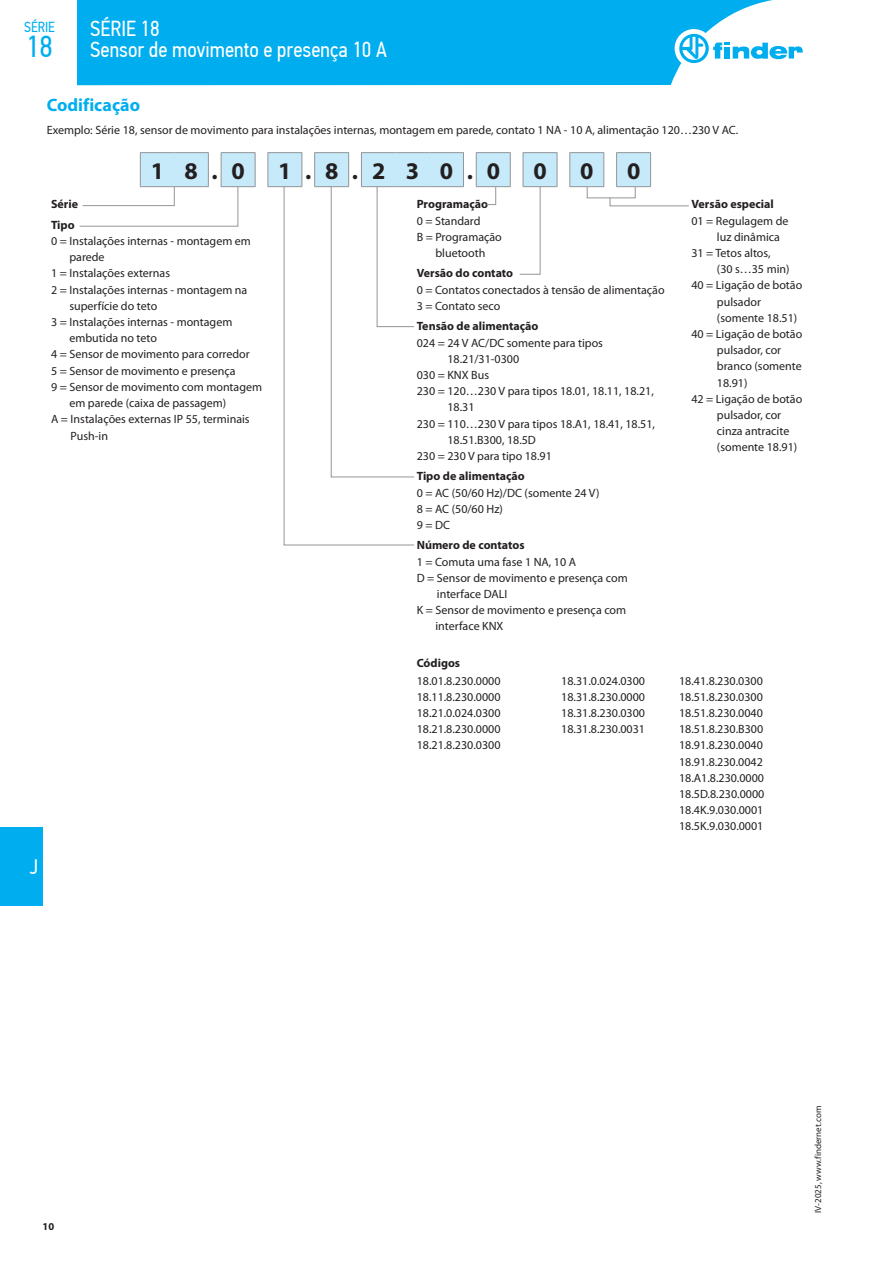
<style>
.page{position:relative;width:893px;height:1263px;background:#fff}
.page>*{position:absolute;margin:0;border:0;box-sizing:border-box;transform-origin:0 0}
.t1{font:30.3px "PF Din Text Cond Pro";color:#00aeef}
.t2{font:700 24px "Myriad Pro";color:#231f20}
.t3{font:21.75px/21px "PF Din Text Cond Pro";color:#fff}
.t4{font:21px "PF Din Text Cond Pro";color:#fff}
.t5{font:700 18px "Myriad Pro";color:#00aeef}
.t6{font:14.55px "PF Din Text Cond Pro";color:#00aeef}
.t7{font:12px/16.2px "Myriad Pro";color:#231f20;text-align:justify}
.t8{font:700 12px/20.4px "Myriad Pro";color:#231f20}
.t9{font:700 10.5px "Myriad Pro";color:#231f20}
.t10{font:9px "Myriad Pro";color:#231f20}
</style>
<div class="page">
<div style="left:0;top:827px;width:43px;height:79px;background:#00aeef"></div>
<div style="left:77px;top:0;width:696px;height:85px;background:#00aeef"></div>
<div style="left:675px;top:29px;width:38px;height:39px;background:#fff;border-radius:50%"></div>
<svg style="left:679px;top:34px;width:124px;height:29px"></svg>
<hr style="left:476px;top:152px;width:35px;height:1px;background:#939598">
<hr style="left:523px;top:152px;width:34px;height:1px;background:#939598">
<hr style="left:569px;top:152px;width:35px;height:1px;background:#939598">
<hr style="left:616px;top:152px;width:35px;height:1px;background:#939598">
<hr style="left:221px;top:152px;width:34px;height:1px;background:#939598">
<hr style="left:267px;top:152px;width:35px;height:1px;background:#939598">
<hr style="left:314px;top:152px;width:35px;height:1px;background:#939598">
<hr style="left:361px;top:152px;width:34px;height:1px;background:#939598">
<hr style="left:395px;top:152px;width:34px;height:1px;background:#939598">
<hr style="left:429px;top:152px;width:35px;height:1px;background:#939598">
<hr style="left:140px;top:152px;width:34px;height:1px;background:#939598">
<hr style="left:174px;top:152px;width:35px;height:1px;background:#939598">
<svg style="left:283px;top:478px;width:131px;height:68px"></svg>
<svg style="left:79px;top:153px;width:610px;height:325px"></svg>
<div style="left:587px;top:187px;width:49px;height:11px;border:1px solid #939598"></div>
<p class="t6" style="left:24px;top:19px;width:32px">SÉRIE</p>
<h1 class="t1" style="left:26px;top:28px;width:28px">18</h1>
<h3 class="t3" style="left:90px;top:18px;width:298px">SÉRIE 18<br>Sensor de movimento e presença 10 A</h3>
<h3 class="t5" style="left:47px;top:93px;width:95px">Codificação</h3>
<p class="t7" style="left:47px;top:122px;width:693px">Exemplo: Série 18, sensor de movimento para instalações internas, montagem em parede, contato 1 NA - 10 A, alimentação 120…230 V AC.</p>
<h2 class="t2" style="left:151px;top:155px;width:95px">1 8.0</h2>
<h2 class="t2" style="left:278px;top:155px;width:223px">1.8.2 3 0.0</h2>
<h2 class="t2" style="left:533px;top:155px;width:15px">0</h2>
<h2 class="t2" style="left:580px;top:155px;width:15px">0</h2>
<h2 class="t2" style="left:627px;top:155px;width:15px">0</h2>
<p class="t8" style="left:51px;top:194px;width:29px">Série<br>Tipo</p>
<p class="t7" style="left:51px;top:233px;width:201px">0 = Instalações internas - montagem em</p>
<p class="t7" style="left:69px;top:249px;width:37px">parede</p>
<p class="t7" style="left:51px;top:265px;width:121px">1 = Instalações externas</p>
<p class="t7" style="left:51px;top:281px;width:198px">2 = Instalações internas - montagem na</p>
<p class="t7" style="left:69px;top:298px;width:89px">superfície do teto</p>
<p class="t7" style="left:51px;top:314px;width:183px">3 = Instalações internas - montagem</p>
<p class="t7" style="left:69px;top:330px;width:89px">embutida no teto</p>
<p class="t7" style="left:51px;top:346px;width:200px">4 = Sensor de movimento para corredor</p>
<p class="t7" style="left:51px;top:362px;width:186px">5 = Sensor de movimento e presença</p>
<p class="t7" style="left:51px;top:379px;width:213px">9 = Sensor de movimento com montagem</p>
<p class="t7" style="left:69px;top:395px;width:158px">em parede (caixa de passagem)</p>
<p class="t7" style="left:51px;top:411px;width:200px">A = Instalações externas IP 55, terminais</p>
<p class="t7" style="left:71px;top:427px;width:39px">Push-in</p>
<p class="t8" style="left:691px;top:194px;width:84px">Versão especial</p>
<p class="t7" style="left:691px;top:212px;width:99px">01 = Regulagem de</p>
<p class="t7" style="left:717px;top:228px;width:65px">luz dinâmica</p>
<p class="t7" style="left:691px;top:245px;width:81px">31 = Tetos altos,</p>
<p class="t7" style="left:717px;top:261px;width:74px">(30 s…35 min)</p>
<p class="t7" style="left:691px;top:277px;width:112px">40 = Ligação de botão</p>
<p class="t7" style="left:717px;top:293px;width:46px">pulsador</p>
<p class="t7" style="left:717px;top:309px;width:82px">(somente 18.51)</p>
<p class="t7" style="left:691px;top:326px;width:112px">40 = Ligação de botão</p>
<p class="t7" style="left:717px;top:342px;width:66px">pulsador, cor</p>
<p class="t7" style="left:717px;top:358px;width:86px">branco (somente</p>
<p class="t7" style="left:717px;top:374px;width:32px">18.91)</p>
<p class="t7" style="left:691px;top:390px;width:112px">42 = Ligação de botão</p>
<p class="t7" style="left:717px;top:407px;width:66px">pulsador, cor</p>
<p class="t7" style="left:717px;top:423px;width:74px">cinza antracite</p>
<p class="t7" style="left:717px;top:439px;width:82px">(somente 18.91)</p>
<p class="t8" style="left:417px;top:194px;width:73px">Programação</p>
<p class="t7" style="left:417px;top:212px;width:65px">0 = Standard</p>
<p class="t7" style="left:417px;top:228px;width:87px">B = Programação</p>
<p class="t7" style="left:435px;top:245px;width:51px">bluetooth</p>
<p class="t8" style="left:417px;top:263px;width:98px">Versão do contato</p>
<p class="t7" style="left:417px;top:281px;width:249px">0 = Contatos conectados à tensão de alimentação<br>3 = Contato seco</p>
<p class="t8" style="left:417px;top:316px;width:123px">Tensão de alimentação</p>
<p class="t7" style="left:417px;top:334px;width:188px">024 = 24 V AC/DC somente para tipos</p>
<p class="t7" style="left:447px;top:350px;width:73px">18.21/31-0300</p>
<p class="t7" style="left:417px;top:367px;width:74px">030 = KNX Bus</p>
<p class="t7" style="left:417px;top:383px;width:239px">230 = 120…230 V para tipos 18.01, 18.11, 18.21,</p>
<p class="t7" style="left:447px;top:399px;width:29px">18.31</p>
<p class="t7" style="left:417px;top:415px;width:240px">230 = 110…230 V para tipos 18.A1, 18.41, 18.51,</p>
<p class="t7" style="left:447px;top:431px;width:90px">18.51.B300, 18.5D</p>
<p class="t7" style="left:417px;top:448px;width:137px">230 = 230 V para tipo 18.91</p>
<p class="t8" style="left:417px;top:466px;width:110px">Tipo de alimentação</p>
<p class="t7" style="left:417px;top:484px;width:184px;text-align:left">0 = AC (50/60 Hz)/DC (somente 24 V)<br>8 = AC (50/60 Hz)<br>9 = DC</p>
<p class="t8" style="left:417px;top:535px;width:109px">Número de contatos</p>
<p class="t7" style="left:417px;top:553px;width:161px">1 = Comuta uma fase 1 NA, 10 A</p>
<p class="t7" style="left:417px;top:569px;width:212px">D = Sensor de movimento e presença com</p>
<p class="t7" style="left:437px;top:586px;width:72px">interface DALI</p>
<p class="t7" style="left:417px;top:602px;width:211px">K = Sensor de movimento e presença com</p>
<p class="t7" style="left:435px;top:618px;width:70px">interface KNX</p>
<p class="t8" style="left:417px;top:652px;width:45px">Códigos</p>
<h3 class="t4" style="left:30px;top:855px;width:10px">J</h3>
<p class="t7" style="left:417px;top:672px;width:85px">18.01.8.230.0000<br>18.11.8.230.0000<br>18.21.0.024.0300<br>18.21.8.230.0000<br>18.21.8.230.0300</p>
<p class="t7" style="left:561px;top:672px;width:85px">18.31.0.024.0300<br>18.31.8.230.0000<br>18.31.8.230.0300<br>18.31.8.230.0031</p>
<p class="t7" style="left:679px;top:672px;width:87px">18.41.8.230.0300<br>18.51.8.230.0300<br>18.51.8.230.0040<br>18.51.8.230.B300<br>18.91.8.230.0040<br>18.91.8.230.0042<br>18.A1.8.230.0000<br>18.5D.8.230.0000<br>18.4K.9.030.0001<br>18.5K.9.030.0001</p>
<p class="t9" style="left:43px;top:1219px;width:13px">10</p>
<p class="t10" style="left:812px;top:1213px;width:108px;rotate:-90deg">IV-2025, www.findernet.com</p>
</div>
